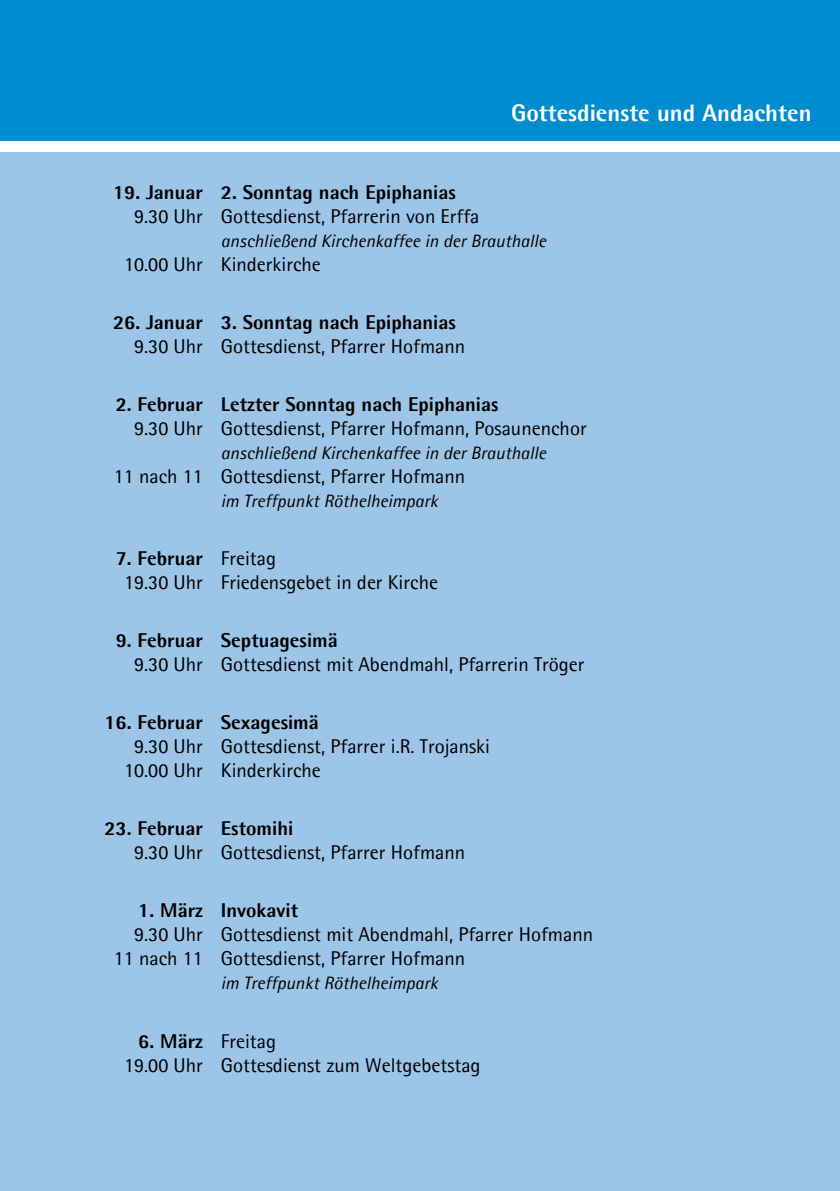
<style>
.page{position:relative;width:840px;height:1191px;background:#fff}
.page>*{position:absolute;margin:0;border:0;box-sizing:border-box;transform-origin:0 0}
.t1{font:800 24px "Agfa Rotis Semisans";color:#fff}
.t2{font:20px/24px "Agfa Rotis Semisans";color:#000}
.t3{font:800 20px "Agfa Rotis Semisans";color:#000}
.t4{font:italic 18px "Agfa Rotis Semisans";color:#000}
.s1{font-weight:800}
</style>
<div class="page">
<div style="left:0;top:0;width:839px;height:141px;background:#008cce"></div>
<div style="left:0;top:152px;width:839px;height:1039px;background:#9dc5e8"></div>
<p class="t1" style="left:511px;top:98px;width:301px">Gottesdienste und Andachten</p>
<p class="t3" style="left:113px;top:180px;width:344px">19. Januar 2. Sonntag nach Epiphanias</p>
<p class="t2" style="left:134px;top:204px;width:347px">9.30 Uhr Gottesdienst, Pfarrerin von Erffa</p>
<p class="t4" style="left:221px;top:230px;width:326px">anschließend Kirchenkaffee in der Brauthalle</p>
<p class="t2" style="left:124px;top:252px;width:198px">10.00 Uhr Kinderkirche</p>
<p class="t3" style="left:113px;top:310px;width:344px">26. Januar 3. Sonntag nach Epiphanias</p>
<p class="t2" style="left:134px;top:334px;width:332px">9.30 Uhr Gottesdienst, Pfarrer Hofmann</p>
<p class="t3" style="left:116px;top:392px;width:384px">2. Februar Letzter Sonntag nach Epiphanias</p>
<p class="t2" style="left:134px;top:416px;width:454px">9.30 Uhr Gottesdienst, Pfarrer Hofmann, Posaunenchor</p>
<p class="t4" style="left:221px;top:442px;width:326px">anschließend Kirchenkaffee in der Brauthalle</p>
<p class="t2" style="left:114px;top:464px;width:353px">11 nach 11 Gottesdienst, Pfarrer Hofmann</p>
<p class="t4" style="left:221px;top:490px;width:218px">im Treffpunkt Röthelheimpark</p>
<p class="t2" style="left:124px;top:546px;width:315px;text-indent:-8px"><span class="s1">7. Februar</span> Freitag<br>19.30 Uhr Friedensgebet in der Kirche</p>
<p class="t3" style="left:116px;top:628px;width:223px">9. Februar Septuagesimä</p>
<p class="t2" style="left:134px;top:652px;width:451px">9.30 Uhr Gottesdienst mit Abendmahl, Pfarrerin Tröger</p>
<p class="t3" style="left:104px;top:710px;width:216px">16. Februar Sexagesimä</p>
<p class="t2" style="left:124px;top:734px;width:367px;text-indent:10px">9.30 Uhr Gottesdienst, Pfarrer i.R. Trojanski<br>10.00 Uhr Kinderkirche</p>
<p class="t3" style="left:104px;top:816px;width:190px">23. Februar Estomihi</p>
<p class="t2" style="left:134px;top:840px;width:332px">9.30 Uhr Gottesdienst, Pfarrer Hofmann</p>
<p class="t3" style="left:138px;top:898px;width:161px">1. März Invokavit</p>
<p class="t2" style="left:114px;top:922px;width:480px;text-indent:20px">9.30 Uhr Gottesdienst mit Abendmahl, Pfarrer Hofmann<br>11 nach 11 Gottesdienst, Pfarrer Hofmann</p>
<p class="t4" style="left:221px;top:972px;width:218px">im Treffpunkt Röthelheimpark</p>
<p class="t2" style="left:124px;top:1028px;width:358px;text-indent:14px"><span class="s1">6. März</span> Freitag<br>19.00 Uhr Gottesdienst zum Weltgebetstag</p>
</div>
